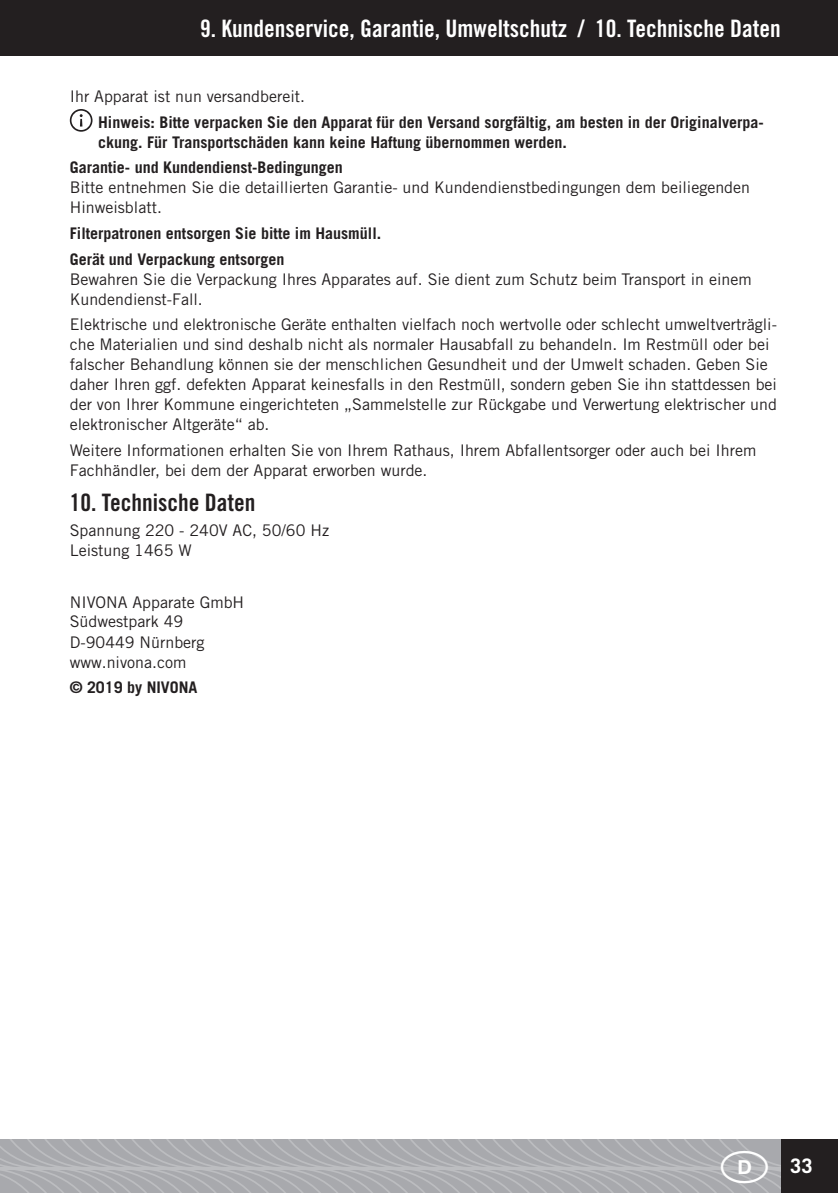
<style>
.page{position:relative;width:838px;height:1193px;background:#fff}
.page>*{position:absolute;margin:0;border:0;box-sizing:border-box;transform-origin:0 0}
.t1{font:24px "Trade Gothic LT Std Bd Cn 20";color:#fff}
.t2{font:24px "Trade Gothic LT Std Bd Cn 20";color:#231f20}
.t3{font:700 20px "Trade Gothic LT Std";color:#fff}
.t4{font:16px/20px "Trade Gothic LT Std";color:#231f20}
.t5{font:700 16px/25.6px "Trade Gothic LT Std";color:#231f20}
.s1{font-weight:400}
</style>
<div class="page">
<svg style="left:70px;top:109px;width:22px;height:23px"></svg>
<div style="left:0;top:0;width:837px;height:55px;background:#231f20"></div>
<svg style="left:0;top:1139px;width:780px;height:53px;background:#acadb1"></svg>
<div style="left:780px;top:1139px;width:57px;height:53px;background:#231f20"></div>
<svg style="left:720px;top:1150px;width:47px;height:32px;background:#aeafb3"></svg>
<p class="t1" style="left:200px;top:14px;width:582px">9. Kundenservice, Garantie, Umweltschutz / 10. Technische Daten</p>
<p class="t5" style="left:98px;top:83px;width:667px;text-indent:-28px"><span class="s1">Ihr Apparat ist nun versandbereit.<br></span>Hinweis: Bitte verpacken Sie den Apparat für den Versand sorgfältig, am besten in der Originalverpa-</p>
<p class="t5" style="left:70px;top:129px;width:498px;text-indent:28px">ckung. Für Transportschäden kann keine Haftung übernommen werden.<br>Garantie- und Kundendienst-Bedingungen</p>
<p class="t4" style="left:70px;top:177px;width:681px">Bitte entnehmen Sie die detaillierten Garantie- und Kundendienstbedingungen dem beiliegenden<br>Hinweisblatt.</p>
<p class="t5" style="left:70px;top:220px;width:313px">Filterpatronen entsorgen Sie bitte im Hausmüll.<br>Gerät und Verpackung entsorgen</p>
<p class="t4" style="left:70px;top:269px;width:683px">Bewahren Sie die Verpackung Ihres Apparates auf. Sie dient zum Schutz beim Transport in einem<br>Kundendienst-Fall.</p>
<p class="t4" style="left:70px;top:314px;width:708px">Elektrische und elektronische Geräte enthalten vielfach noch wertvolle oder schlecht umweltverträgli&shy;che Materialien und sind deshalb nicht als normaler Hausabfall zu behandeln. Im Restmüll oder bei falscher Behandlung können sie der menschlichen Gesundheit und der Umwelt schaden. Geben Sie daher Ihren ggf. defekten Apparat keinesfalls in den Restmüll, sondern geben Sie ihn stattdessen bei der von Ihrer Kommune eingerichteten „Sammelstelle zur Rückgabe und Verwertung elektrischer und elektronischer Altgeräte“ ab.</p>
<p class="t4" style="left:70px;top:440px;width:687px">Weitere Informationen erhalten Sie von Ihrem Rathaus, Ihrem Abfallentsorger oder auch bei Ihrem<br>Fachhändler, bei dem der Apparat erworben wurde.</p>
<p class="t2" style="left:70px;top:487px;width:187px">10. Technische Daten</p>
<p class="t4" style="left:70px;top:520px;width:261px">Spannung 220 - 240V AC, 50/60 Hz<br>Leistung 1465 W</p>
<p class="t4" style="left:70px;top:592px;width:176px;line-height:19.2px">NIVONA Apparate GmbH<br>Südwestpark 49</p>
<p class="t4" style="left:70px;top:631px;width:136px">D-90449 Nürnberg www.nivona.com</p>
<p class="t5" style="left:70px;top:674px;width:129px">© 2019 by NIVONA</p>
<p class="t3" style="left:789px;top:1153px;width:24px">33</p>
</div>
